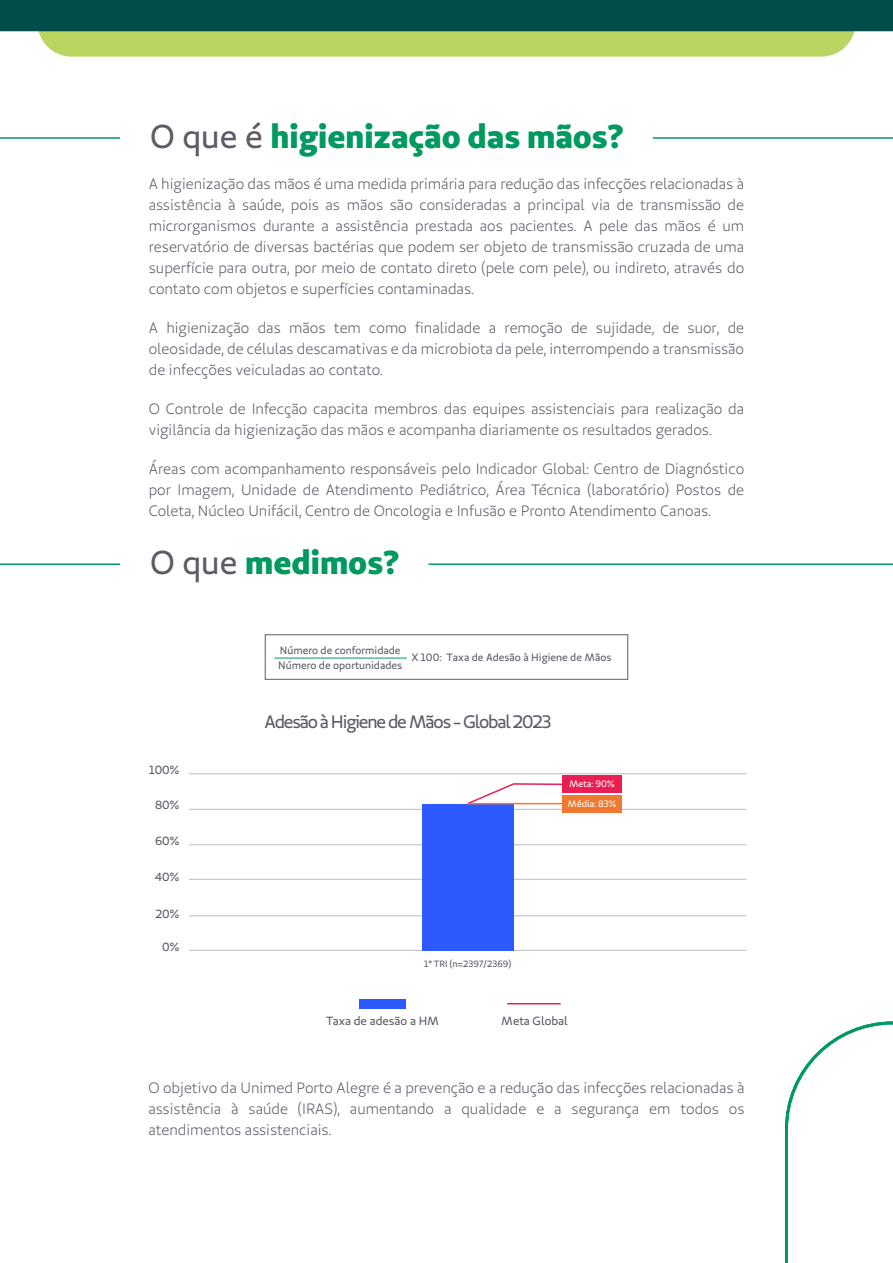
<style>
.page{position:relative;width:893px;height:1263px;background:#fff}
.page>*{position:absolute;margin:0;border:0;box-sizing:border-box;transform-origin:0 0}
.t1{font:700 33px "Unimed Sans 2020 Extra";color:#00995f}
.t2{font:18px "Unimed Sans 2020 Regular";letter-spacing:-.065em;color:#5c5c68}
.t3{font:15px/21px "Unimed Sans 2020 Book";color:#5c5c68;text-align:justify}
.t4{font:11.85px "Unimed Sans 2020 Regular";color:#5c5c68}
.t5{font:10.65px/15.8px "Unimed Sans 2020 Regular";color:#5c5c68}
.t6{font:9.3px/19.6px "Unimed Sans 2020 Regular";letter-spacing:-.005em;color:#fff}
.t7{font:9.15px "Unimed Sans 2020 Regular";color:#5c5c68}
.s1{font-family:"Unimed Sans 2020 Regular";font-weight:400;color:#5c5c68}
</style>
<div class="page">
<hr style="left:189px;top:950px;width:557px;height:1px;background:#bcbcbc">
<hr style="left:189px;top:915px;width:557px;height:1px;background:#bcbcbc">
<hr style="left:189px;top:879px;width:557px;height:1px;background:#bcbcbc">
<hr style="left:189px;top:844px;width:557px;height:1px;background:#bcbcbc">
<hr style="left:189px;top:809px;width:557px;height:1px;background:#bcbcbc">
<hr style="left:189px;top:773px;width:557px;height:1px;background:#bcbcbc">
<svg style="left:0;top:0;width:893px;height:57px;background:#588c5b"></svg>
<hr style="left:428px;top:563px;width:465px;height:2px;background:#00995f">
<hr style="left:0;top:563px;width:120px;height:2px;background:#00995f">
<hr style="left:653px;top:137px;width:240px;height:2px;background:#00995f">
<hr style="left:0;top:137px;width:120px;height:2px;background:#00995f">
<svg style="left:785px;top:1021px;width:108px;height:242px"></svg>
<div style="left:422px;top:804px;width:92px;height:147px;background:#2c5aff"></div>
<div style="left:360px;top:999px;width:46px;height:10px;background:#2c5aff"></div>
<hr style="left:507px;top:1003px;width:54px;height:1px;background:#eb1e54">
<hr style="left:274px;top:658px;width:133px;height:1px;background:#00995f">
<div style="left:265px;top:634px;width:363px;height:46px;border:1px solid #5c5c68"></div>
<div style="left:562px;top:775px;width:60px;height:18px;background:#eb1e54"></div>
<svg style="left:467px;top:783px;width:95px;height:22px"></svg>
<hr style="left:468px;top:803px;width:125px;height:1px;background:#f07930">
<div style="left:562px;top:795px;width:60px;height:17px;background:#f07930"></div>
<h1 class="t1" style="left:150px;top:114px;width:476px"><span class="s1">O que é</span> higienização das mãos?</h1>
<p class="t3" style="left:149px;top:173px;width:597px">A higienização das mãos é uma medida primária para redução das infecções relacionadas à assistência à saúde, pois as mãos são consideradas a principal via de transmissão de microrganismos durante a assistência prestada aos pacientes. A pele das mãos é um reservatório de diversas bactérias que podem ser objeto de transmissão cruzada de uma superfície para outra, por meio de contato direto (pele com pele), ou indireto, através do contato com objetos e superfícies contaminadas.</p>
<p class="t3" style="left:149px;top:317px;width:597px">A higienização das mãos tem como finalidade a remoção de sujidade, de suor, de oleosidade, de células descamativas e da microbiota da pele, interrompendo a transmissão de infecções veiculadas ao contato.</p>
<p class="t3" style="left:149px;top:398px;width:597px">O Controle de Infecção capacita membros das equipes assistenciais para realização da vigilância da higienização das mãos e acompanha diariamente os resultados gerados.</p>
<p class="t3" style="left:149px;top:458px;width:597px">Áreas com acompanhamento responsáveis pelo Indicador Global: Centro de Diagnóstico por Imagem, Unidade de Atendimento Pediátrico, Área Técnica (laboratório) Postos de Coleta, Núcleo Unifácil, Centro de Oncologia e Infusão e Pronto Atendimento Canoas.</p>
<h1 class="t1" style="left:150px;top:540px;width:251px"><span class="s1">O que</span> medimos?</h1>
<p class="t5" style="left:278px;top:642px;width:125px">Número de conformidade<br>Número de oportunidades</p>
<p class="t5" style="left:411px;top:649px;width:202px">X 100: Taxa de Adesão à Higiene de Mãos</p>
<p class="t4" style="left:149px;top:762px;width:32px">100%</p>
<p class="t4" style="left:155px;top:797px;width:26px">80%</p>
<p class="t4" style="left:155px;top:833px;width:26px">60%</p>
<p class="t4" style="left:155px;top:869px;width:26px">40%</p>
<p class="t4" style="left:155px;top:906px;width:25px">20%</p>
<p class="t4" style="left:162px;top:939px;width:18px">0%</p>
<p class="t2" style="left:264px;top:710px;width:288px">Adesão à Higiene de Mãos - Global 2023</p>
<p class="t6" style="left:568px;top:774px;width:50px">Meta: 90%<br>Média: 83%</p>
<p class="t7" style="left:424px;top:958px;width:89px">1° TRI (n=2397/2369)</p>
<p class="t4" style="left:326px;top:1013px;width:114px">Taxa de adesão a HM</p>
<p class="t4" style="left:501px;top:1013px;width:68px">Meta Global</p>
<p class="t3" style="left:148px;top:1078px;width:598px">O objetivo da Unimed Porto Alegre é a prevenção e a redução das infecções relacionadas à assistência à saúde (IRAS), aumentando a qualidade e a segurança em todos os atendimentos assistenciais.</p>
</div>
